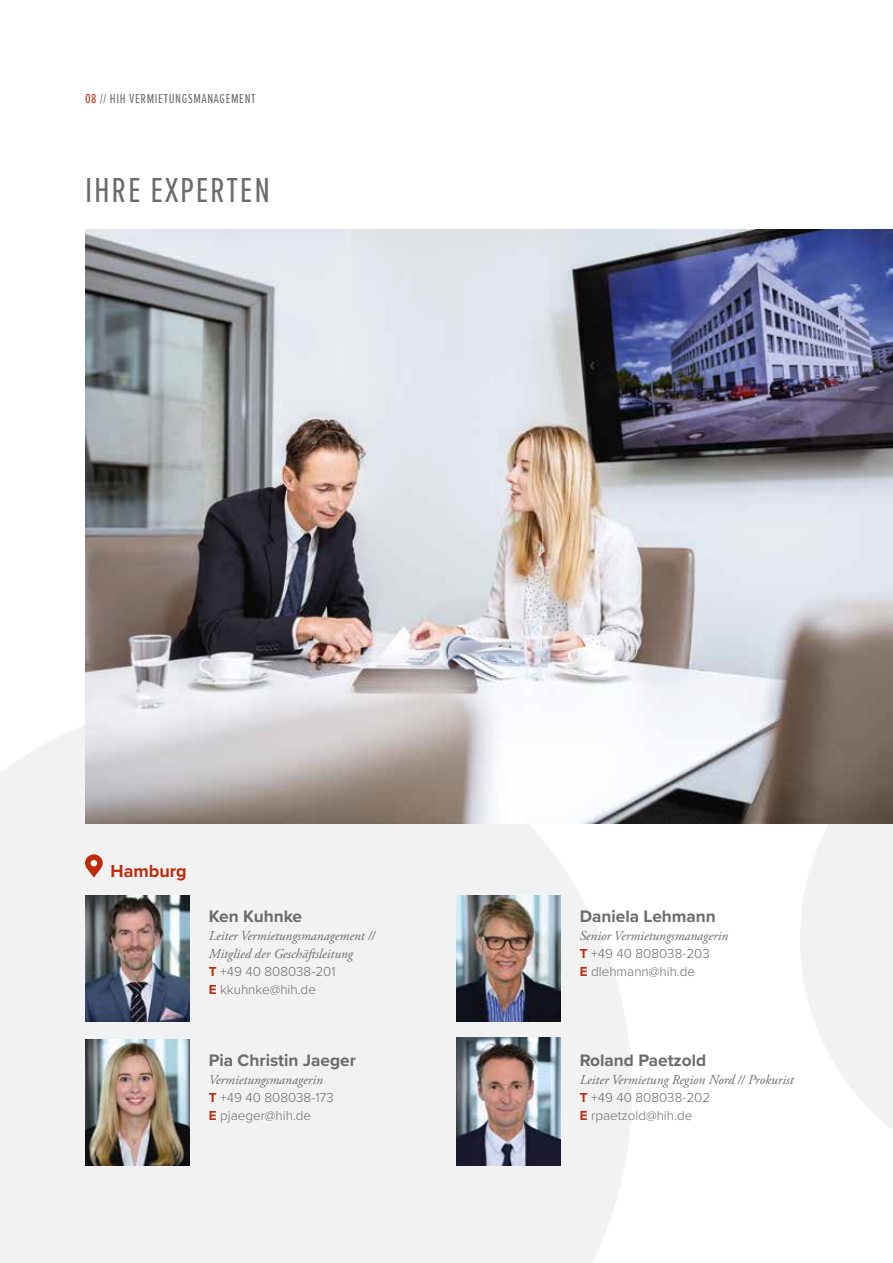
<style>
.page{position:relative;width:893px;height:1263px;background:#fff}
.page>*{position:absolute;margin:0;border:0;box-sizing:border-box;transform-origin:0 0}
.t1{font:36px "Proxima Nova Ex Cn";letter-spacing:.05em;color:#6b6b6a}
.t2{font:700 18px "Proxima Nova";color:#bd2b0b}
.t3{font:700 17.25px "Proxima Nova";color:#6b6b6a}
.t4{font:italic 13.5px/18px "Adobe Garamond Pro";color:#6b6b6a}
.t5{font:300 13.5px/18px "Proxima Nova";color:#6b6b6a}
.t6{font:13.5px "Proxima Nova Ex Cn";letter-spacing:.05em;color:#6b6b6a}
.s1{color:#bd2b0b}
.s2{font-weight:700;color:#bd2b0b}
</style>
<div class="page">
<svg style="left:800px;top:823px;width:93px;height:307px;fill:#f2f2f2"></svg>
<div style="left:0;top:725px;width:632px;height:538px;background:#f2f2f2"></div>
<img style="left:85px;top:895px;width:104px;height:126px">
<img style="left:456px;top:895px;width:104px;height:126px">
<img style="left:85px;top:1039px;width:104px;height:126px">
<img style="left:85px;top:229px;width:808px;height:594px">
<svg style="left:85px;top:854px;width:18px;height:23px"></svg>
<img style="left:456px;top:1037px;width:104px;height:128px">
<p class="t6" style="left:85px;top:89px;width:172px"><span class="s1">08</span> // HIH VERMIETUNGSMANAGEMENT</p>
<h1 class="t1" style="left:85px;top:164px;width:186px">IHRE EXPERTEN</h1>
<h2 class="t2" style="left:111px;top:858px;width:78px">Hamburg</h2>
<p class="t3" style="left:209px;top:903px;width:95px">Ken Kuhnke</p>
<p class="t4" style="left:209px;top:927px;width:168px">Leiter Vermietungsmanagement //<br>Mitglied der Geschäftsleitung</p>
<p class="t5" style="left:209px;top:962px;width:128px"><span class="s2">T</span> +49 40 808038-201<br><span class="s2">E</span> kkuhnke@hih.de</p>
<p class="t3" style="left:209px;top:1047px;width:149px">Pia Christin Jaeger</p>
<p class="t4" style="left:209px;top:1071px;width:116px">Vermietungsmanagerin</p>
<p class="t5" style="left:209px;top:1088px;width:126px"><span class="s2">T</span> +49 40 808038-173<br><span class="s2">E</span> pjaeger@hih.de</p>
<p class="t3" style="left:580px;top:903px;width:138px">Daniela Lehmann</p>
<p class="t4" style="left:580px;top:927px;width:150px">Senior Vermietungsmanagerin</p>
<p class="t5" style="left:580px;top:944px;width:132px"><span class="s2">T</span> +49 40 808038-203<br><span class="s2">E</span> dlehmann@hih.de</p>
<p class="t3" style="left:580px;top:1047px;width:128px">Roland Paetzold</p>
<p class="t4" style="left:580px;top:1071px;width:215px">Leiter Vermietung Region Nord // Prokurist</p>
<p class="t5" style="left:580px;top:1088px;width:132px"><span class="s2">T</span> +49 40 808038-202<br><span class="s2">E</span> rpaetzold@hih.de</p>
</div>
